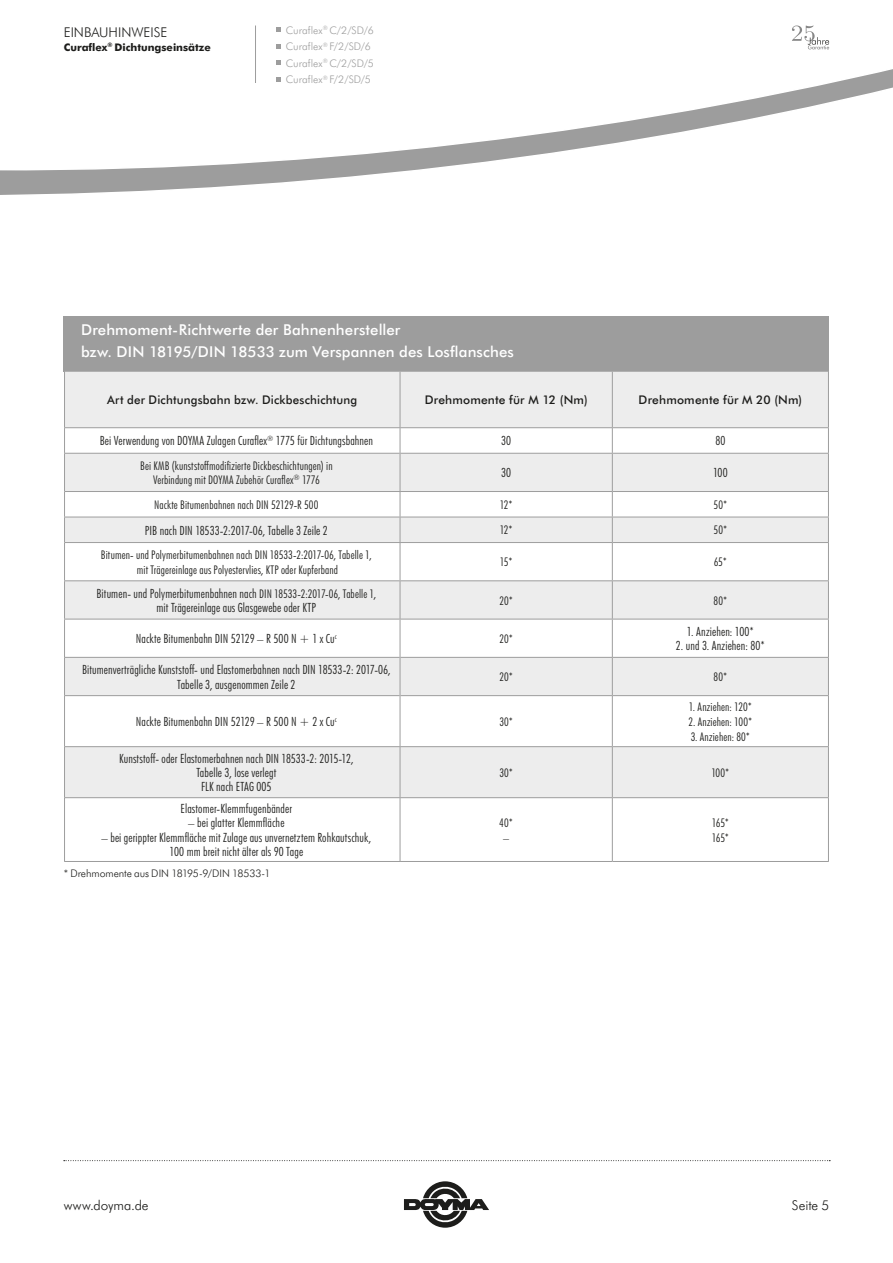
<style>
.page{position:relative;width:893px;height:1263px;background:#fff}
.page>*{position:absolute;margin:0;border:0;box-sizing:border-box;transform-origin:0 0}
.t1{font:500 15px/22.5px "Futura BT";letter-spacing:.005em;color:#fff}
.t2{font:300 13.5px "Futura BT";color:#1d1d1b}
.t3{font:300 condensed 12.75px/14.2px "Futura BT";letter-spacing:.01em;color:#1d1d1b;text-align:center}
.t4{font:300 condensed 12px/15px "Futura BT";letter-spacing:.01em;color:#1d1d1b;text-align:center}
.t5{font:500 12px "Futura BT";letter-spacing:.015em;color:#1d1d1b}
.t6{font:300 10.5px/16.5px "Futura BT";letter-spacing:.005em;color:#9d9d9d}
.t7{font:300 10.5px "Futura BT";letter-spacing:-.005em;color:#1d1d1b}
.t8{font:800 10.5px "Futura BT";color:#1d1d1b}
.s1{font-size:12px}
</style>
<div class="page">
<svg style="left:0;top:25px;width:893px;height:170px"></svg>
<svg style="left:404px;top:1181px;width:85px;height:47px"></svg>
<svg style="left:64px;top:1160px;width:766px;height:1px"></svg>
<svg style="left:792px;top:26px;width:37px;height:23px"></svg>
<div style="left:64px;top:316px;width:765px;height:56px;background:#9d9d9d"></div>
<svg style="left:65px;top:372px;width:763px;height:425px;fill:#ededed"></svg>
<svg style="left:400px;top:428px;width:1px;height:25px"></svg>
<svg style="left:612px;top:428px;width:1px;height:25px"></svg>
<hr style="left:400px;top:453px;width:1px;height:38px;background:#9d9d9d">
<hr style="left:612px;top:454px;width:1px;height:37px;background:#9d9d9d">
<hr style="left:400px;top:543px;width:1px;height:38px;background:#9d9d9d">
<hr style="left:612px;top:543px;width:1px;height:37px;background:#9d9d9d">
<hr style="left:400px;top:581px;width:1px;height:38px;background:#9d9d9d">
<hr style="left:612px;top:581px;width:1px;height:38px;background:#9d9d9d">
<hr style="left:400px;top:619px;width:1px;height:38px;background:#9d9d9d">
<hr style="left:612px;top:619px;width:1px;height:38px;background:#9d9d9d">
<hr style="left:400px;top:657px;width:1px;height:39px;background:#9d9d9d">
<hr style="left:612px;top:658px;width:1px;height:37px;background:#9d9d9d">
<hr style="left:400px;top:696px;width:1px;height:50px;background:#9d9d9d">
<hr style="left:612px;top:696px;width:1px;height:50px;background:#9d9d9d">
<hr style="left:400px;top:747px;width:1px;height:50px;background:#9d9d9d">
<hr style="left:612px;top:747px;width:1px;height:50px;background:#9d9d9d">
<hr style="left:400px;top:798px;width:1px;height:63px;background:#9d9d9d">
<hr style="left:612px;top:798px;width:1px;height:63px;background:#9d9d9d">
<hr style="left:400px;top:372px;width:1px;height:55px;background:#9d9d9d">
<hr style="left:612px;top:372px;width:1px;height:55px;background:#9d9d9d">
<svg style="left:64px;top:428px;width:1px;height:25px"></svg>
<svg style="left:828px;top:428px;width:1px;height:25px"></svg>
<hr style="left:64px;top:798px;width:1px;height:63px;background:#9d9d9d">
<hr style="left:64px;top:861px;width:336px;height:1px;background:#9d9d9d">
<hr style="left:828px;top:798px;width:1px;height:63px;background:#9d9d9d">
<hr style="left:400px;top:861px;width:212px;height:1px;background:#9d9d9d">
<hr style="left:612px;top:861px;width:217px;height:1px;background:#9d9d9d">
<hr style="left:64px;top:453px;width:336px;height:1px;background:#9d9d9d">
<hr style="left:64px;top:454px;width:1px;height:37px;background:#9d9d9d">
<hr style="left:400px;top:453px;width:212px;height:1px;background:#9d9d9d">
<hr style="left:612px;top:453px;width:217px;height:1px;background:#9d9d9d">
<hr style="left:828px;top:454px;width:1px;height:37px;background:#9d9d9d">
<svg style="left:64px;top:491px;width:765px;height:51px"></svg>
<hr style="left:65px;top:542px;width:335px;height:1px;background:#9d9d9d">
<hr style="left:400px;top:542px;width:212px;height:1px;background:#9d9d9d">
<hr style="left:612px;top:542px;width:217px;height:1px;background:#9d9d9d">
<hr style="left:828px;top:543px;width:1px;height:37px;background:#9d9d9d">
<hr style="left:64px;top:542px;width:1px;height:38px;background:#9d9d9d">
<hr style="left:64px;top:580px;width:336px;height:1px;background:#9d9d9d">
<hr style="left:64px;top:581px;width:1px;height:38px;background:#9d9d9d">
<hr style="left:400px;top:580px;width:212px;height:1px;background:#9d9d9d">
<hr style="left:612px;top:580px;width:217px;height:1px;background:#9d9d9d">
<hr style="left:828px;top:581px;width:1px;height:38px;background:#9d9d9d">
<hr style="left:64px;top:619px;width:336px;height:1px;background:#9d9d9d">
<hr style="left:64px;top:619px;width:1px;height:38px;background:#9d9d9d">
<hr style="left:400px;top:619px;width:212px;height:1px;background:#9d9d9d">
<hr style="left:612px;top:619px;width:217px;height:1px;background:#9d9d9d">
<hr style="left:828px;top:619px;width:1px;height:38px;background:#9d9d9d">
<hr style="left:64px;top:657px;width:336px;height:1px;background:#9d9d9d">
<hr style="left:64px;top:658px;width:1px;height:37px;background:#9d9d9d">
<hr style="left:400px;top:657px;width:212px;height:1px;background:#9d9d9d">
<hr style="left:612px;top:657px;width:217px;height:1px;background:#9d9d9d">
<hr style="left:828px;top:658px;width:1px;height:37px;background:#9d9d9d">
<hr style="left:64px;top:695px;width:336px;height:1px;background:#9d9d9d">
<hr style="left:64px;top:696px;width:1px;height:51px;background:#9d9d9d">
<hr style="left:400px;top:695px;width:212px;height:1px;background:#9d9d9d">
<hr style="left:612px;top:695px;width:217px;height:1px;background:#9d9d9d">
<hr style="left:828px;top:696px;width:1px;height:50px;background:#9d9d9d">
<hr style="left:65px;top:746px;width:335px;height:1px;background:#9d9d9d">
<hr style="left:400px;top:746px;width:212px;height:1px;background:#9d9d9d">
<hr style="left:612px;top:746px;width:217px;height:1px;background:#9d9d9d">
<hr style="left:828px;top:747px;width:1px;height:50px;background:#9d9d9d">
<hr style="left:65px;top:797px;width:335px;height:1px;background:#9d9d9d">
<hr style="left:400px;top:797px;width:212px;height:1px;background:#9d9d9d">
<hr style="left:612px;top:797px;width:217px;height:1px;background:#9d9d9d">
<hr style="left:64px;top:747px;width:1px;height:51px;background:#9d9d9d">
<hr style="left:64px;top:372px;width:1px;height:55px;background:#9d9d9d">
<hr style="left:828px;top:372px;width:1px;height:55px;background:#9d9d9d">
<hr style="left:64px;top:427px;width:336px;height:1px;background:#9d9d9d">
<hr style="left:400px;top:427px;width:212px;height:1px;background:#9d9d9d">
<hr style="left:612px;top:427px;width:217px;height:1px;background:#9d9d9d">
<p class="t2" style="left:64px;top:23px;width:105px">EINBAUHINWEISE</p>
<p class="t8" style="left:64px;top:39px;width:149px">Curaflex<sup>®</sup> Dichtungseinsätze</p>
<p class="t6" style="left:286px;top:21px;width:90px">Curaflex<sup>®</sup> C/2/SD/6<br>Curaflex<sup>®</sup> F/2/SD/6<br>Curaflex<sup>®</sup> C/2/SD/5<br>Curaflex<sup>®</sup> F/2/SD/5</p>
<p class="t1" style="left:81px;top:318px;width:434px">Drehmoment-Richtwerte der Bahnenhersteller<br>bzw. DIN 18195/DIN 18533 zum Verspannen des Losflansches</p>
<p class="t5" style="left:107px;top:392px;width:252px">Art der Dichtungsbahn bzw. Dickbeschichtung</p>
<p class="t5" style="left:425px;top:392px;width:164px">Drehmomente für M 12 (Nm)</p>
<p class="t5" style="left:639px;top:392px;width:165px">Drehmomente für M 20 (Nm)</p>
<p class="t3" style="left:100px;top:433px;width:275px">Bei Verwendung von DOYMA Zulagen Curaflex<sup>®</sup> 1775 für Dichtungsbahnen</p>
<p class="t3" style="left:501px;top:433px;width:12px">30</p>
<p class="t3" style="left:715px;top:433px;width:12px">80</p>
<p class="t4" style="left:140px;top:458px;width:194px;line-height:14.2px">Bei KMB (kunststoffmodifizierte Dickbeschichtungen) in<br>Verbindung mit DOYMA Zubehör Curaflex<sup>®</sup> 1776</p>
<p class="t3" style="left:501px;top:465px;width:12px">30</p>
<p class="t3" style="left:713px;top:465px;width:16px">100</p>
<p class="t4" style="left:154px;top:497px;width:166px">Nackte Bitumenbahnen nach DIN 52129-R 500</p>
<p class="t4" style="left:500px;top:497px;width:15px">12*</p>
<p class="t4" style="left:713px;top:497px;width:15px">50*</p>
<p class="t3" style="left:145px;top:523px;width:184px">PIB nach DIN 18533-2:2017-06, Tabelle 3 Zeile 2</p>
<p class="t4" style="left:500px;top:522px;width:15px">12*</p>
<p class="t4" style="left:713px;top:522px;width:15px">50*</p>
<p class="t4" style="left:101px;top:547px;width:272px">Bitumen- und Polymerbitumenbahnen nach DIN 18533-2:2017-06, Tabelle 1, mit Trägereinlage aus Polyestervlies, KTP oder Kupferband</p>
<p class="t4" style="left:500px;top:554px;width:14px">15*</p>
<p class="t4" style="left:714px;top:554px;width:15px">65*</p>
<p class="t3" style="left:96px;top:586px;width:281px">Bitumen- und Polymerbitumenbahnen nach <span class="s1">DIN 18533-2:2017-06, Tabelle 1</span>, mit Trägereinlage aus Glasgewebe oder KTP</p>
<p class="t4" style="left:499px;top:592px;width:15px">20*</p>
<p class="t4" style="left:713px;top:592px;width:15px">80*</p>
<p class="t3" style="left:136px;top:631px;width:203px">Nackte Bitumenbahn DIN 52129 – R 500 N + 1 x Cu<sup>c</sup></p>
<p class="t4" style="left:499px;top:631px;width:15px">20*</p>
<p class="t3" style="left:687px;top:624px;width:69px">1. Anziehen: 100*</p>
<p class="t3" style="left:676px;top:638px;width:90px">2. und 3. Anziehen: 80*</p>
<p class="t3" style="left:82px;top:662px;width:310px">Bitumenverträgliche Kunststoff- und Elastomerbahnen nach DIN 18533-2: 2017-06,<br>Tabelle 3, ausgenommen Zeile 2</p>
<p class="t4" style="left:499px;top:669px;width:15px">20*</p>
<p class="t4" style="left:713px;top:669px;width:15px">80*</p>
<p class="t3" style="left:136px;top:714px;width:203px">Nackte Bitumenbahn DIN 52129 – R 500 N + 2 x Cu<sup>c</sup></p>
<p class="t4" style="left:499px;top:714px;width:15px">30*</p>
<p class="t4" style="left:689px;top:699px;width:65px">1. Anziehen: 120*</p>
<p class="t4" style="left:688px;top:714px;width:65px">2. Anziehen: 100*</p>
<p class="t4" style="left:691px;top:729px;width:61px">3. Anziehen: 80*</p>
<p class="t3" style="left:119px;top:751px;width:236px">Kunststoff- oder Elastomerbahnen nach DIN 18533-2: 2015-12,<br>Tabelle 3, lose verlegt<br>FLK nach ETAG 005</p>
<p class="t3" style="left:181px;top:801px;width:113px">Elastomer-Klemmfugenbänder</p>
<p class="t3" style="left:188px;top:815px;width:98px">– bei glatter Klemmfläche</p>
<p class="t3" style="left:102px;top:829px;width:271px">– bei gerippter Klemmfläche mit Zulage aus unvernetztem Rohkautschuk,<br>100 mm breit nicht älter als 90 Tage</p>
<p class="t7" style="left:64px;top:866px;width:208px">* Drehmomente aus DIN 18195-9/DIN 18533-1</p>
<p class="t2" style="left:64px;top:1196px;width:86px">www.doyma.de</p>
<p class="t4" style="left:499px;top:765px;width:15px">30*</p>
<p class="t4" style="left:711px;top:765px;width:20px">100*</p>
<p class="t4" style="left:499px;top:814px;width:15px">40* –</p>
<p class="t4" style="left:712px;top:814px;width:19px;text-align:left">165*<br>165*</p>
<p class="t2" style="left:792px;top:1196px;width:39px">Seite 5</p>
</div>
